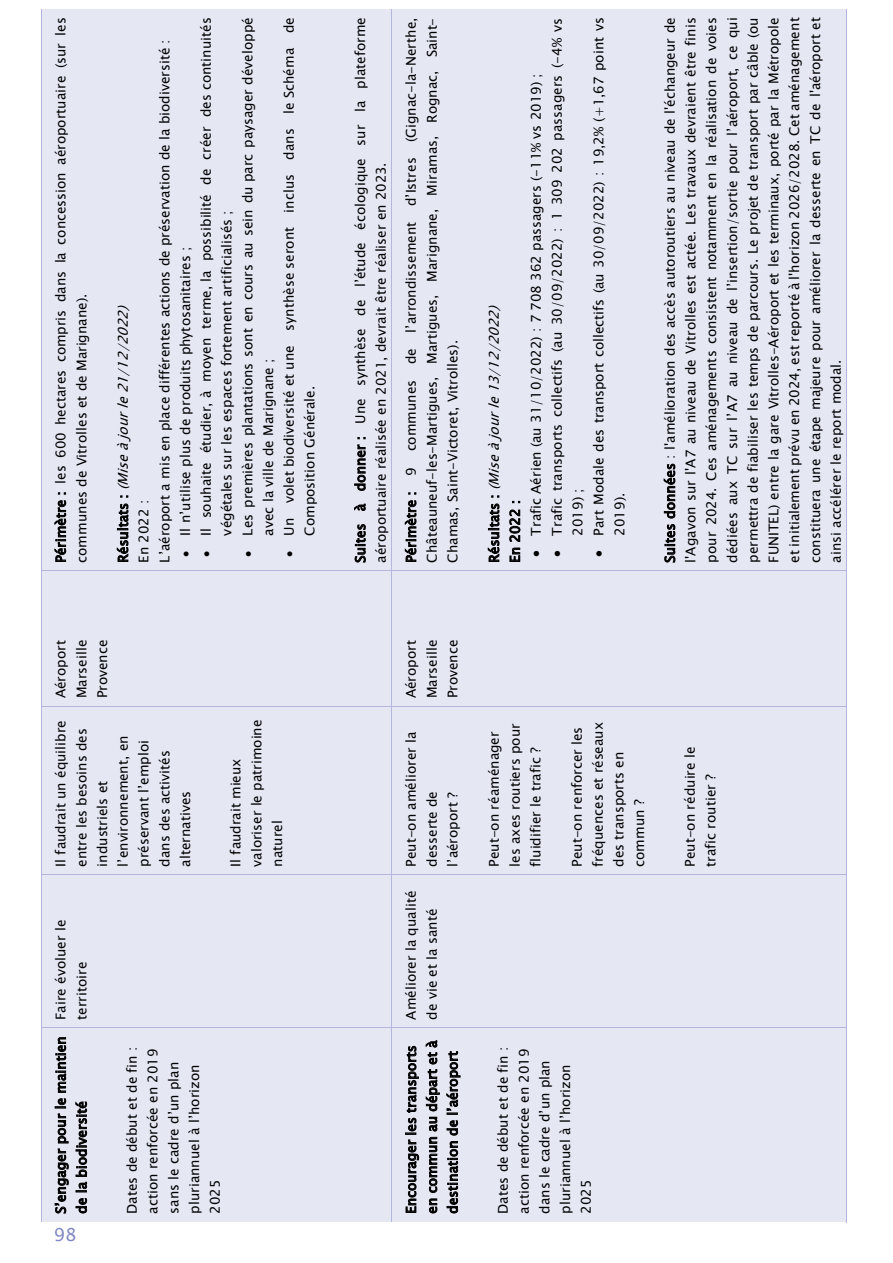
<style>
.page{position:relative;width:893px;height:1263px;background:#fff}
.page>*{position:absolute;margin:0;border:0;box-sizing:border-box;transform-origin:0 0}
.t1{font:18px "Lucida Sans";color:#8189c4}
.t2{font:13.5px/20.7px "Lucida Sans Unicode";color:#000}
.t3{font:italic 13.5px/20.9px "Lucida Sans Unicode";color:#000}
.s1{font-style:italic}
.s2{font-style:normal}
</style>
<div class="page">
<div style="left:42px;top:1028px;width:350px;height:193px;background:#e5e7f3"></div>
<div style="left:42px;top:875px;width:350px;height:153px;background:#e5e7f3"></div>
<div style="left:42px;top:707px;width:350px;height:168px;background:#e5e7f3"></div>
<div style="left:42px;top:571px;width:350px;height:135px;background:#e5e7f3"></div>
<div style="left:42px;top:9px;width:350px;height:562px;background:#e5e7f3"></div>
<hr style="left:41px;top:1028px;width:1px;height:194px;background:#b2b7db">
<hr style="left:41px;top:875px;width:1px;height:153px;background:#b2b7db">
<hr style="left:41px;top:707px;width:1px;height:168px;background:#b2b7db">
<hr style="left:41px;top:571px;width:1px;height:135px;background:#b2b7db">
<hr style="left:41px;top:9px;width:1px;height:562px;background:#b2b7db">
<hr style="left:42px;top:1028px;width:350px;height:1px;background:#b2b7db">
<hr style="left:42px;top:875px;width:350px;height:1px;background:#b2b7db">
<hr style="left:42px;top:706px;width:350px;height:1px;background:#b2b7db">
<hr style="left:42px;top:571px;width:350px;height:1px;background:#b2b7db">
<div style="left:392px;top:1028px;width:455px;height:193px;background:#e5e7f3"></div>
<div style="left:392px;top:875px;width:455px;height:153px;background:#e5e7f3"></div>
<div style="left:392px;top:707px;width:455px;height:168px;background:#e5e7f3"></div>
<div style="left:392px;top:571px;width:455px;height:135px;background:#e5e7f3"></div>
<div style="left:392px;top:9px;width:455px;height:562px;background:#e5e7f3"></div>
<hr style="left:392px;top:1028px;width:1px;height:194px;background:#b2b7db">
<hr style="left:392px;top:875px;width:1px;height:153px;background:#b2b7db">
<hr style="left:392px;top:707px;width:1px;height:168px;background:#b2b7db">
<hr style="left:392px;top:571px;width:1px;height:135px;background:#b2b7db">
<hr style="left:392px;top:9px;width:1px;height:562px;background:#b2b7db">
<hr style="left:847px;top:1028px;width:1px;height:195px;background:#b2b7db">
<hr style="left:392px;top:1028px;width:455px;height:1px;background:#b2b7db">
<hr style="left:847px;top:875px;width:1px;height:153px;background:#b2b7db">
<hr style="left:392px;top:875px;width:455px;height:1px;background:#b2b7db">
<hr style="left:847px;top:707px;width:1px;height:168px;background:#b2b7db">
<hr style="left:392px;top:706px;width:455px;height:1px;background:#b2b7db">
<hr style="left:847px;top:571px;width:1px;height:135px;background:#b2b7db">
<hr style="left:392px;top:571px;width:455px;height:1px;background:#b2b7db">
<hr style="left:847px;top:9px;width:1px;height:562px;background:#b2b7db">
<p class="t2" style="left:50px;top:563px;width:547px;rotate:-90deg">Périmètre : les 600 hectares compris dans la concession aéroportuaire (sur les communes de Vitrolles et de Marignane).</p>
<p class="t2" style="left:196px;top:535px;width:520px;text-indent:-21px;rotate:-90deg">• Il souhaite étudier, à moyen terme, la possibilité de créer des continuités végétales sur les espaces fortement artificialisés ;</p>
<p class="t2" style="left:237px;top:535px;width:520px;text-indent:-21px;rotate:-90deg">• Les premières plantations sont en cours au sein du parc paysager développé avec la ville de Marignane ;</p>
<p class="t2" style="left:279px;top:535px;width:520px;text-indent:-21px;rotate:-90deg">• Un volet biodiversité et une synthèse seront inclus dans le Schéma de<br>Composition Générale.</p>
<p class="t2" style="left:350px;top:563px;width:547px;rotate:-90deg">Suites à donner : Une synthèse de l’étude écologique sur la plateforme aéroportuaire réalisée en 2021, devrait être réaliser en 2023.</p>
<p class="t2" style="left:113px;top:563px;width:525px;rotate:-90deg">R é s u l t a t s : <span class="s1">(Miseàjourle21/12/2022)<br></span>En 2022 :<br>L’aéroport a mis en place différentes actions de préservation de la biodiversité :</p>
<p class="t2" style="left:175px;top:557px;width:312px;rotate:-90deg">• Il n’utilise plus de produits phytosanitaires ;</p>
<p class="t2" style="left:401px;top:563px;width:546px;text-align:justify;rotate:-90deg">Périmètre : 9 communes de l’arrondissement d’Istres (Gignac-la-Nerthe, Châteauneuf-les-Martigues, Martigues, Marignane, Miramas, Rognac, Saint-Chamas, Saint-Victoret, Vitrolles).</p>
<p class="t3" style="left:484px;top:563px;width:264px;rotate:-90deg"><span class="s2">R é s u l t a t s :</span> (Miseàjourle13/12/2022)<br><span class="s2">En 2022 :</span></p>
<p class="t2" style="left:547px;top:535px;width:519px;text-indent:-21px;rotate:-90deg">• Trafic transports collectifs (au 30/09/2022) : 1 309 202 passagers (-4% vs<br>2019) ;</p>
<p class="t2" style="left:588px;top:535px;width:520px;text-indent:-21px;rotate:-90deg">• Part Modale des transport collectifs (au 30/09/2022) : 19,2% (+1,67 point vs<br>2019).</p>
<p class="t2" style="left:660px;top:563px;width:547px;text-align:justify;rotate:-90deg">Suites données : l'amélioration des accès autoroutiers au niveau de l'échangeur de l'Agavon sur l'A7 au niveau de Vitrolles est actée. Les travaux devraient être finis pour 2024. Ces aménagements consistent notamment en la réalisation de voies dédiées aux TC sur l’A7 au niveau de l’insertion/sortie pour l’aéroport, ce qui permettra de fiabiliser les temps de parcours. Le projet de transport par câble (ou FUNITEL) entre la gare Vitrolles-Aéroport et les terminaux, porté par la Métropole et initialement prévu en 2024, est reporté à l'horizon 2026/2028. Cet aménagement constituera une étape majeure pour améliorer la desserte en TC de l'aéroport et ainsi accélérer le report modal.</p>
<p class="t2" style="left:526px;top:557px;width:485px;rotate:-90deg">• Trafic Aérien (au 31/10/2022) : 7 708 362 passagers (-11% vs 2019) ;</p>
<p class="t2" style="left:50px;top:698px;width:60px;text-align:justify;rotate:-90deg">Aéroport Marseille Provence</p>
<p class="t2" style="left:50px;top:867px;width:148px;rotate:-90deg">Il faudrait un équilibre entre les besoins des industriels et l’environnement, en préservant l’emploi dans des activités alternatives</p>
<p class="t2" style="left:225px;top:867px;width:149px;rotate:-90deg">Il faudrait mieux valoriser le patrimoine naturel</p>
<p class="t2" style="left:50px;top:1020px;width:101px;rotate:-90deg">Faire évoluer le territoire</p>
<p class="t2" style="left:50px;top:1213px;width:179px;rotate:-90deg">S’engager pour le maintien de la biodiversité</p>
<p class="t2" style="left:122px;top:1213px;width:168px;rotate:-90deg">Dates de début et de fin : action renforcée en 2019 sans le cadre d’un plan pluriannuel à l’horizon<br>2025</p>
<h1 class="t1" style="left:54px;top:1224px;width:24px">98</h1>
<p class="t2" style="left:401px;top:698px;width:60px;text-align:justify;rotate:-90deg">Aéroport Marseille Provence</p>
<p class="t2" style="left:401px;top:867px;width:137px;rotate:-90deg">Peut-on améliorer la desserte de l’aéroport ?</p>
<p class="t2" style="left:484px;top:867px;width:145px;rotate:-90deg">Peut-on réaménager les axes routiers pour fluidifier le trafic ?</p>
<p class="t2" style="left:567px;top:867px;width:146px;rotate:-90deg">Peut-on renforcer les fréquences et réseaux des transports en commun ?</p>
<p class="t2" style="left:401px;top:1020px;width:130px;rotate:-90deg">Améliorer la qualité de vie et la santé</p>
<p class="t2" style="left:401px;top:1213px;width:175px;rotate:-90deg">Encourager les transports en commun au départ et à destination de l’aéroport</p>
<p class="t2" style="left:493px;top:1213px;width:168px;rotate:-90deg">Dates de début et de fin : action renforcée en 2019 dans le cadre d’un plan pluriannuel à l’horizon<br>2025</p>
<p class="t2" style="left:680px;top:867px;width:121px;rotate:-90deg">Peut-on réduire le trafic routier ?</p>
</div>
